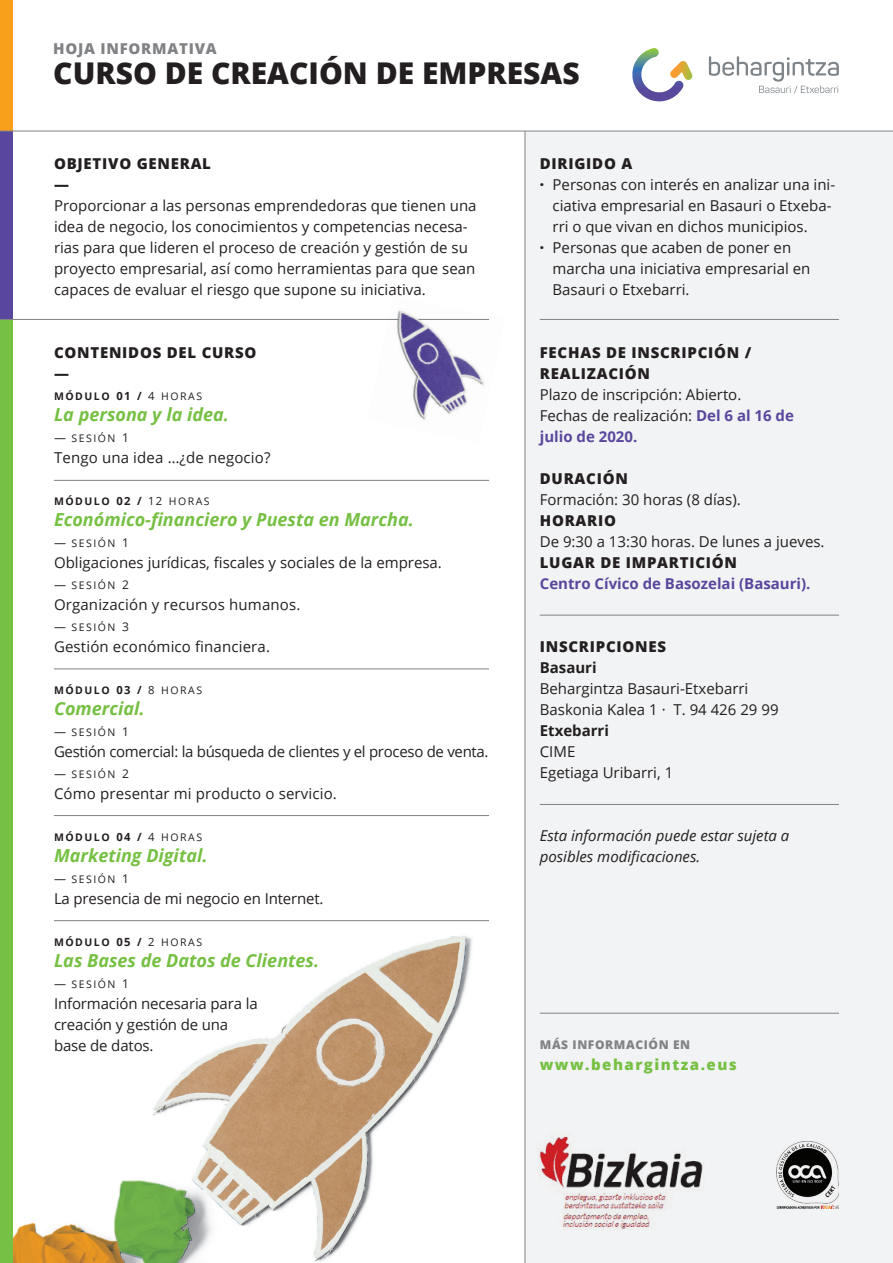
<style>
.page{position:relative;width:893px;height:1263px;background:#fff}
.page>*{position:absolute;margin:0;border:0;box-sizing:border-box;transform-origin:0 0}
.t1{font:800 30px "Open Sans";color:#231f20}
.t2{font:italic 700 18px "Open Sans";color:#76c043}
.t3{font:15px/21px "Open Sans";color:#231f20}
.t4{font:800 15px/21px "Open Sans";letter-spacing:.05em;color:#231f20}
.t5{font:italic 15px/21px "Open Sans";color:#231f20}
.t6{font:15px "Open Sans";letter-spacing:-.02em;color:#231f20}
.t7{font:700 15px "Open Sans";color:#59479d}
.t8{font:800 15px "Open Sans";letter-spacing:.1em;color:#76c043}
.t9{font:700 15px "Open Sans";color:#231f20}
.t10{font:800 15px "Open Sans";letter-spacing:.05em;color:#808285}
.t11{font:800 12px "Open Sans";letter-spacing:.05em;color:#808285}
.t12{font:700 10.5px "Open Sans";letter-spacing:.145em;color:#231f20}
.t13{font:10.5px "Open Sans";letter-spacing:.145em;color:#231f20}
.s1{font-size:11.25px}
.s2{font-weight:400;font-size:11.25px}
.s3{font-weight:400}
.s4{font-size:12px}
.s5{font-weight:700;color:#59479d}
</style>
<div class="page">
<div style="left:525px;top:131px;width:368px;height:1132px;background:#f2f3f4"></div>
<hr style="left:540px;top:319px;width:299px;height:1px;background:#808285">
<hr style="left:540px;top:615px;width:299px;height:1px;background:#808285">
<hr style="left:540px;top:804px;width:299px;height:1px;background:#808285">
<img style="left:776px;top:1141px;width:63px;height:68px">
<hr style="left:540px;top:1013px;width:299px;height:1px;background:#808285">
<img style="left:538px;top:1136px;width:165px;height:93px">
<img style="left:396px;top:310px;width:88px;height:110px">
<img style="left:13px;top:921px;width:476px;height:342px">
<div style="left:0;top:131px;width:13px;height:188px;background:#59479d"></div>
<div style="left:0;top:0;width:13px;height:131px;background:#f89f1c"></div>
<div style="left:0;top:319px;width:13px;height:944px;background:#76c043"></div>
<hr style="left:525px;top:131px;width:1px;height:1132px;background:#808285">
<hr style="left:54px;top:480px;width:435px;height:1px;background:#808285">
<hr style="left:54px;top:669px;width:435px;height:1px;background:#808285">
<hr style="left:54px;top:815px;width:435px;height:1px;background:#808285">
<hr style="left:54px;top:920px;width:435px;height:1px;background:#808285">
<hr style="left:0;top:131px;width:893px;height:1px;background:#808285">
<hr style="left:0;top:319px;width:399px;height:1px;background:#808285">
<hr style="left:418px;top:319px;width:71px;height:1px;background:#808285">
<svg style="left:632px;top:48px;width:60px;height:53px"></svg>
<svg style="left:709px;top:56px;width:130px;height:38px"></svg>
<p class="t10" style="left:53px;top:37px;width:165px">HOJA INFORMATIVA</p>
<h1 class="t1" style="left:53px;top:50px;width:528px">CURSO DE CREACIÓN DE EMPRESAS</h1>
<p class="t4" style="left:54px;top:152px;width:159px">OBJETIVO GENERAL —</p>
<p class="t3" style="left:54px;top:195px;width:424px">Proporcionar a las personas emprendedoras que tienen una idea de negocio, los conocimientos y competencias necesa&shy;rias para que lideren el proceso de creación y gestión de su proyecto empresarial, así como herramientas para que sean capaces de evaluar el riesgo que supone su iniciativa.</p>
<p class="t4" style="left:54px;top:341px;width:204px">CONTENIDOS DEL CURSO —</p>
<p class="t12" style="left:54px;top:389px;width:150px">MÓDULO <span class="s1">01 /</span> <span class="s2">4</span> <span class="s3">HORAS</span></p>
<p class="t2" style="left:54px;top:402px;width:176px">La persona y la idea.</p>
<p class="t13" style="left:54px;top:431px;width:77px"><span class="s4">—</span> SESIÓN <span class="s4">1</span></p>
<p class="t3" style="left:54px;top:447px;width:218px">Tengo una idea …¿de negocio?</p>
<p class="t12" style="left:54px;top:494px;width:157px">MÓDULO <span class="s1">02 /</span> <span class="s2">12</span> <span class="s3">HORAS</span></p>
<p class="t2" style="left:54px;top:507px;width:361px">Económico-financiero y Puesta en Marcha.</p>
<p class="t13" style="left:54px;top:536px;width:77px"><span class="s4">—</span> SESIÓN <span class="s4">1</span></p>
<p class="t3" style="left:54px;top:552px;width:389px">Obligaciones jurídicas, fiscales y sociales de la empresa.</p>
<p class="t13" style="left:54px;top:578px;width:77px"><span class="s4">—</span> SESIÓN <span class="s4">2</span></p>
<p class="t3" style="left:54px;top:594px;width:248px">Organización y recursos humanos.</p>
<p class="t13" style="left:54px;top:620px;width:77px"><span class="s4">—</span> SESIÓN <span class="s4">3</span></p>
<p class="t3" style="left:54px;top:636px;width:217px">Gestión económico financiera.</p>
<p class="t12" style="left:54px;top:683px;width:150px">MÓDULO <span class="s1">03 /</span> <span class="s2">8</span> <span class="s3">HORAS</span></p>
<p class="t2" style="left:54px;top:696px;width:92px">Comercial.</p>
<p class="t13" style="left:54px;top:725px;width:77px"><span class="s4">—</span> SESIÓN <span class="s4">1</span></p>
<p class="t6" style="left:54px;top:741px;width:436px">Gestión comercial: la búsqueda de clientes y el proceso de venta.</p>
<p class="t13" style="left:54px;top:767px;width:77px"><span class="s4">—</span> SESIÓN <span class="s4">2</span></p>
<p class="t3" style="left:54px;top:783px;width:284px">Cómo presentar mi producto o servicio.</p>
<p class="t12" style="left:54px;top:830px;width:150px">MÓDULO <span class="s1">04 /</span> <span class="s2">4</span> <span class="s3">HORAS</span></p>
<p class="t2" style="left:54px;top:843px;width:155px">Marketing Digital.</p>
<p class="t13" style="left:54px;top:872px;width:77px"><span class="s4">—</span> SESIÓN <span class="s4">1</span></p>
<p class="t3" style="left:54px;top:888px;width:271px">La presencia de mi negocio en Internet.</p>
<p class="t12" style="left:54px;top:935px;width:150px">MÓDULO <span class="s1">05 /</span> <span class="s2">2</span> <span class="s3">HORAS</span></p>
<p class="t2" style="left:54px;top:948px;width:267px">Las Bases de Datos de Clientes.</p>
<p class="t13" style="left:54px;top:977px;width:77px"><span class="s4">—</span> SESIÓN <span class="s4">1</span></p>
<p class="t3" style="left:54px;top:993px;width:205px">Información necesaria para la creación y gestión de una base de datos.</p>
<p class="t4" style="left:540px;top:152px;width:94px">DIRIGIDO A</p>
<p class="t3" style="left:553px;top:174px;width:284px">Personas con interés en analizar una ini&shy;ciativa empresarial en Basauri o Etxeba&shy;rri o que vivan en dichos municipios.<br>Personas que acaben de poner en marcha una iniciativa empresarial en Basauri o Etxebarri.</p>
<p class="t4" style="left:540px;top:173px;width:6px">·</p>
<p class="t4" style="left:540px;top:236px;width:6px">·</p>
<p class="t4" style="left:540px;top:341px;width:213px">FECHAS DE INSCRIPCIÓN /<br>REALIZACIÓN</p>
<p class="t3" style="left:540px;top:384px;width:256px">Plazo de inscripción: Abierto.<br>Fechas de realización: <span class="s5">Del 6 al 16 de julio de 2020.</span></p>
<p class="t4" style="left:540px;top:467px;width:90px">DURACIÓN</p>
<p class="t3" style="left:540px;top:489px;width:202px">Formación: 30 horas (8 días).</p>
<p class="t4" style="left:540px;top:509px;width:78px">HORARIO</p>
<p class="t3" style="left:540px;top:531px;width:286px">De 9:30 a 13:30 horas. De lunes a jueves.</p>
<p class="t4" style="left:540px;top:551px;width:199px">LUGAR DE IMPARTICIÓN</p>
<p class="t7" style="left:540px;top:573px;width:272px">Centro Cívico de Basozelai (Basauri).</p>
<p class="t4" style="left:540px;top:635px;width:128px">INSCRIPCIONES</p>
<p class="t9" style="left:540px;top:657px;width:58px">Basauri</p>
<p class="t3" style="left:540px;top:678px;width:240px">Behargintza Basauri-Etxebarri<br>Baskonia Kalea 1 · T. 94 426 29 99</p>
<p class="t9" style="left:540px;top:720px;width:71px">Etxebarri</p>
<p class="t3" style="left:540px;top:741px;width:135px">CIME<br>Egetiaga Uribarri, 1</p>
<p class="t5" style="left:540px;top:825px;width:251px">Esta información puede estar sujeta a posibles modificaciones.</p>
<p class="t11" style="left:540px;top:1036px;width:152px">MÁS INFORMACIÓN EN</p>
<p class="t8" style="left:540px;top:1053px;width:199px">www.behargintza.eus</p>
</div>
